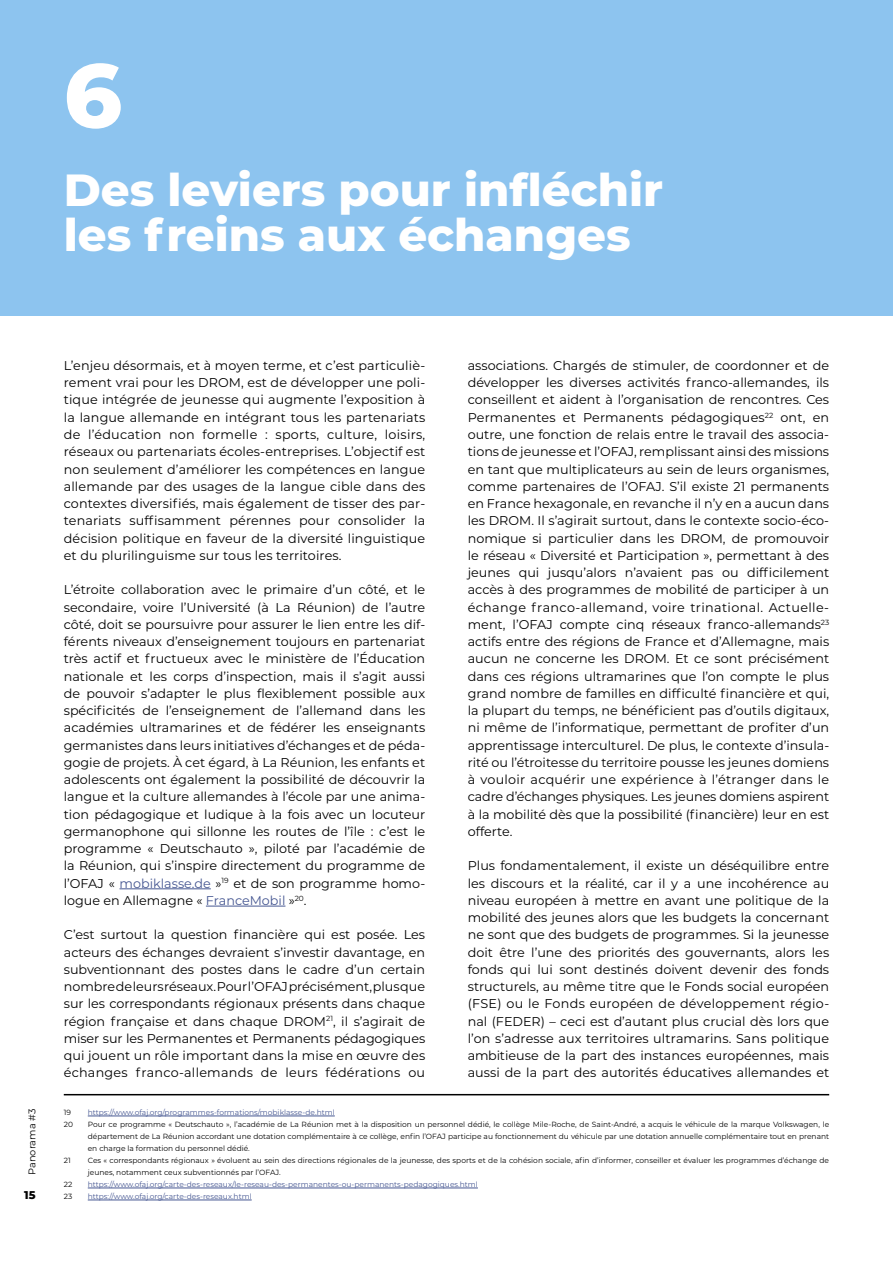
<style>
.page{position:relative;width:893px;height:1263px;background:#fff}
.page>*{position:absolute;margin:0;border:0;box-sizing:border-box;transform-origin:0 0}
.t1{font:800 90px "Montserrat";color:#fff}
.t2{font:800 45px/45px "Montserrat";color:#fff}
.t3{font:12.75px/17.2px "Montserrat";color:#000;text-align:justify}
.t4{font:800 11.25px "Montserrat";color:#000}
.t5{font:9.75px "Montserrat";color:#000}
.t6{font:7.5px/12px "Montserrat";color:#000;text-align:justify}
.t7{font:7.5px "Montserrat";color:#465792}
.s1{color:#465792}
</style>
<div class="page">
<hr style="left:120px;top:888px;width:91px;height:1px;background:#465792">
<hr style="left:206px;top:906px;width:79px;height:1px;background:#465792">
<hr style="left:64px;top:1094px;width:765px;height:1px;background:#000">
<hr style="left:88px;top:1116px;width:247px;height:1px;background:#465792">
<hr style="left:88px;top:1188px;width:390px;height:1px;background:#465792">
<hr style="left:88px;top:1200px;width:164px;height:1px;background:#465792">
<div style="left:0;top:0;width:893px;height:315px;background:#8dc4ef"></div>
<h1 class="t1" style="left:64px;top:30px;width:60px">6</h1>
<h2 class="t2" style="left:64px;top:165px;width:601px">Des leviers pour infléchir les freins aux échanges</h2>
<p class="t5" style="left:25px;top:1175px;width:67px;rotate:-90deg">Panorama #3</p>
<p class="t4" style="left:24px;top:1187px;width:13px">15</p>
<p class="t3" style="left:64px;top:356px;width:363px">L’enjeu désormais, et à moyen terme, et c’est particuliè&shy;rement vrai pour les DROM, est de développer une poli&shy;tique intégrée de jeunesse qui augmente l’exposition à la langue allemande en intégrant tous les partenariats de l’éducation non formelle : sports, culture, loisirs, réseaux ou partenariats écoles-entreprises. L’objectif est non seulement d’améliorer les compétences en langue allemande par des usages de la langue cible dans des contextes diversifiés, mais également de tisser des par&shy;tenariats suffisamment pérennes pour consolider la décision politique en faveur de la diversité linguistique et du plurilinguisme sur tous les territoires.</p>
<p class="t3" style="left:64px;top:581px;width:363px">L’étroite collaboration avec le primaire d’un côté, et le secondaire, voire l’Université (à La Réunion) de l’autre côté, doit se poursuivre pour assurer le lien entre les dif&shy;férents niveaux d’enseignement toujours en partenariat très actif et fructueux avec le ministère de l’Éducation nationale et les corps d’inspection, mais il s’agit aussi de pouvoir s’adapter le plus flexiblement possible aux spécificités de l’enseignement de l’allemand dans les académies ultramarines et de fédérer les enseignants germanistes dans leurs initiatives d’échanges et de péda&shy;gogie de projets. À cet égard, à La Réunion, les enfants et adolescents ont également la possibilité de découvrir la langue et la culture allemandes à l’école par une anima&shy;tion pédagogique et ludique à la fois avec un locuteur germanophone qui sillonne les routes de l’île : c’est le programme « Deutschauto », piloté par l’académie de la Réunion, qui s’inspire directement du programme de l’OFAJ « <span class="s1">mobiklasse.de</span> »<sup>19</sup> et de son programme homo&shy;logue en Allemagne « <span class="s1">FranceMobil</span> »<sup>20</sup>.</p>
<p class="t3" style="left:64px;top:926px;width:363px">C’est surtout la question financière qui est posée. Les acteurs des échanges devraient s’investir davantage, en subventionnant des postes dans le cadre d’un certain nombre de leurs réseaux. Pour l’OFAJ précisément, plus que sur les correspondants régionaux présents dans chaque région française et dans chaque DROM<sup>21</sup>, il s’agirait de miser sur les Permanentes et Permanents pédagogiques qui jouent un rôle important dans la mise en œuvre des échanges franco-allemands de leurs fédérations ou</p>
<p class="t6" style="left:64px;top:1106px;width:9px">19</p>
<p class="t7" style="left:88px;top:1107px;width:248px">https://www.ofaj.org/programmes-formations/mobiklasse-de.html</p>
<p class="t6" style="left:64px;top:1118px;width:11px">20</p>
<p class="t6" style="left:88px;top:1118px;width:743px">Pour ce programme « Deutschauto », l’académie de La Réunion met à la disposition un personnel dédié, le collège Mile-Roche, de Saint-André, a acquis le véhicule de la marque Volkswagen, le département de La Réunion accordant une dotation complémentaire à ce collège, enfin l’OFAJ participe au fonctionnement du véhicule par une dotation annuelle complémentaire tout en prenant en charge la formation du personnel dédié.</p>
<p class="t6" style="left:64px;top:1154px;width:8px">21</p>
<p class="t6" style="left:88px;top:1154px;width:743px">Ces « correspondants régionaux » évoluent au sein des directions régionales de la jeunesse, des sports et de la cohésion sociale, afin d’informer, conseiller et évaluer les programmes d’échange de jeunes, notamment ceux subventionnés par l’OFAJ.</p>
<p class="t6" style="left:64px;top:1178px;width:10px">22</p>
<p class="t7" style="left:88px;top:1179px;width:392px">https://www.ofaj.org/carte-des-reseaux/le-reseau-des-permanentes-ou-permanents-pedagogiques.html</p>
<p class="t6" style="left:64px;top:1190px;width:10px">23</p>
<p class="t7" style="left:88px;top:1191px;width:165px">https://www.ofaj.org/carte-des-reseaux.html</p>
<p class="t3" style="left:468px;top:356px;width:363px">associations. Chargés de stimuler, de coordonner et de développer les diverses activités franco-allemandes, ils conseillent et aident à l’organisation de rencontres. Ces Permanentes et Permanents pédagogiques<sup>22</sup> ont, en outre, une fonction de relais entre le travail des associa&shy;tions de jeunesse et l’OFAJ, remplissant ainsi des missions en tant que multiplicateurs au sein de leurs organismes, comme partenaires de l’OFAJ. S’il existe 21 permanents en France hexagonale, en revanche il n’y en a aucun dans les DROM. Il s’agirait surtout, dans le contexte socio-éco&shy;nomique si particulier dans les DROM, de promouvoir le réseau « Diversité et Participation », permettant à des jeunes qui jusqu’alors n’avaient pas ou difficilement accès à des programmes de mobilité de participer à un échange franco-allemand, voire trinational. Actuelle&shy;ment, l’OFAJ compte cinq réseaux franco-allemands<sup>23 </sup>actifs entre des régions de France et d’Allemagne, mais aucun ne concerne les DROM. Et ce sont précisément dans ces régions ultramarines que l’on compte le plus grand nombre de familles en difficulté financière et qui, la plupart du temps, ne bénéficient pas d’outils digitaux, ni même de l’informatique, permettant de profiter d’un apprentissage interculturel. De plus, le contexte d’insula&shy;rité ou l’étroitesse du territoire pousse les jeunes domiens à vouloir acquérir une expérience à l’étranger dans le cadre d’échanges physiques. Les jeunes domiens aspirent à la mobilité dès que la possibilité (financière) leur en est offerte.</p>
<p class="t3" style="left:468px;top:857px;width:363px">Plus fondamentalement, il existe un déséquilibre entre les discours et la réalité, car il y a une incohérence au niveau européen à mettre en avant une politique de la mobilité des jeunes alors que les budgets la concernant ne sont que des budgets de programmes. Si la jeunesse doit être l’une des priorités des gouvernants, alors les fonds qui lui sont destinés doivent devenir des fonds structurels, au même titre que le Fonds social européen (FSE) ou le Fonds européen de développement régio&shy;nal (FEDER) – ceci est d’autant plus crucial dès lors que l’on s’adresse aux territoires ultramarins. Sans politique ambitieuse de la part des instances européennes, mais aussi de la part des autorités éducatives allemandes et</p>
</div>
